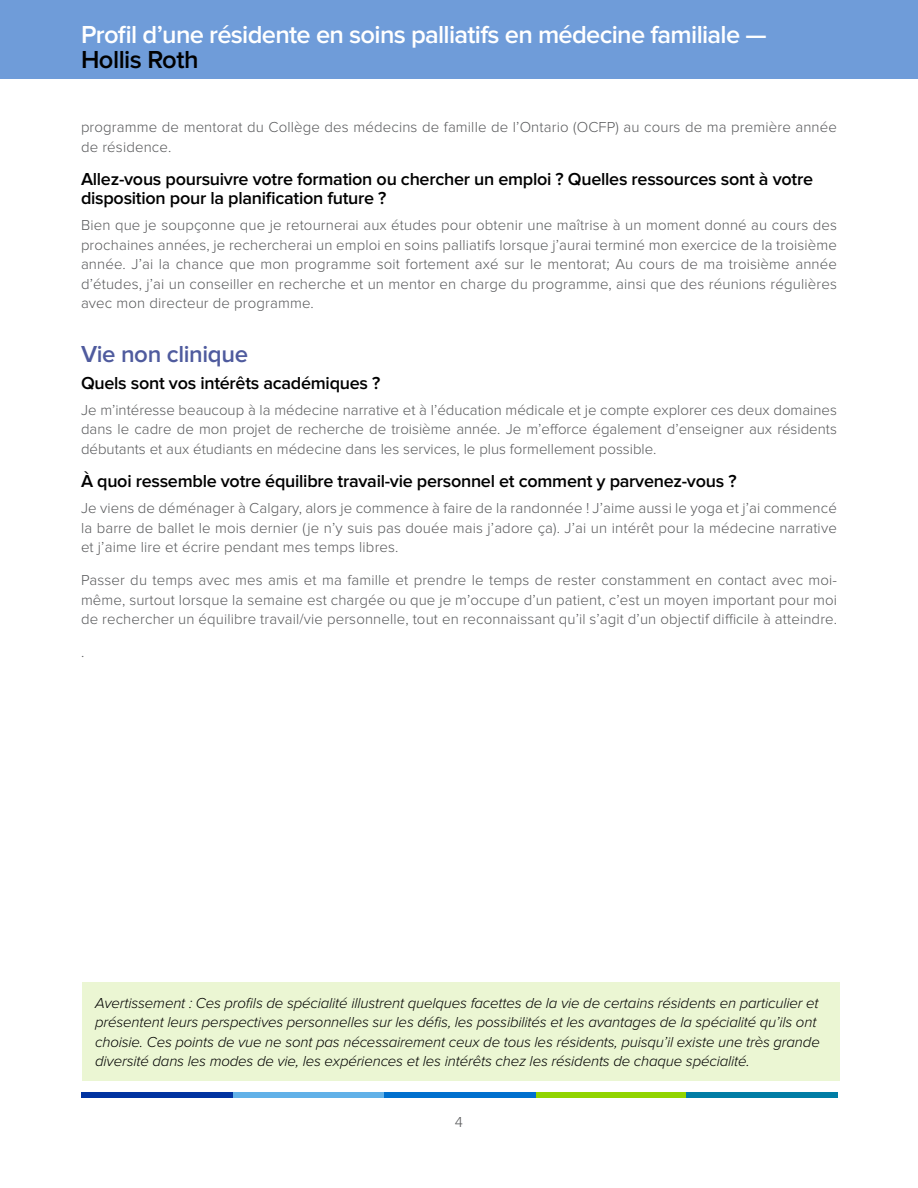
<style>
.page{position:relative;width:918px;height:1188px;background:#fff}
.page>*{position:absolute;margin:0;border:0;box-sizing:border-box;transform-origin:0 0}
.t1{font:600 25.5px "Proxima Nova";letter-spacing:-.025em;color:#fff}
.t2{font:600 25.5px "Proxima Nova";letter-spacing:-.02em;color:#000}
.t3{font:600 24px "Proxima Nova";letter-spacing:-.015em;color:#4f5b9e}
.t4{font:600 18px/19.5px "Proxima Nova";letter-spacing:-.015em;color:#000}
.t5{font:300 15px/19.5px "Proxima Nova";letter-spacing:.01em;color:#58595b;text-align:justify}
.t6{font:italic 300 15px/19.5px "Proxima Nova";letter-spacing:-.01em;color:#000}
</style>
<div class="page">
<div style="left:82px;top:1092px;width:151px;height:5px;background:#0033a1"></div>
<div style="left:233px;top:1092px;width:151px;height:5px;background:#61b1e8"></div>
<div style="left:384px;top:1092px;width:152px;height:5px;background:#0070ce"></div>
<div style="left:536px;top:1092px;width:151px;height:5px;background:#91d400"></div>
<div style="left:686px;top:1092px;width:152px;height:5px;background:#007da5"></div>
<div style="left:0;top:0;width:918px;height:79px;background:#6f9cd9"></div>
<div style="left:82px;top:983px;width:757px;height:98px;background:#ebf6d3"></div>
<h1 class="t1" style="left:81px;top:20px;width:687px">Profil d’une résidente en soins palliatifs en médecine familiale —</h1>
<h1 class="t2" style="left:81px;top:45px;width:119px">Hollis Roth</h1>
<p class="t5" style="left:81px;top:118px;width:758px">programme de mentorat du Collège des médecins de famille de l’Ontario (OCFP) au cours de ma première année de résidence.</p>
<p class="t4" style="left:81px;top:169px;width:734px">Allez-vous poursuivre votre formation ou chercher un emploi ? Quelles ressources sont à votre disposition pour la planification future ?</p>
<p class="t5" style="left:81px;top:216px;width:758px">Bien que je soupçonne que je retournerai aux études pour obtenir une maîtrise à un moment donné au cours des prochaines années, je rechercherai un emploi en soins palliatifs lorsque j’aurai terminé mon exercice de la troisième année. J’ai la chance que mon programme soit fortement axé sur le mentorat; Au cours de ma troisième année d’études, j’ai un conseiller en recherche et un mentor en charge du programme, ainsi que des réunions régulières avec mon directeur de programme.</p>
<h2 class="t3" style="left:81px;top:341px;width:169px">Vie non clinique</h2>
<p class="t4" style="left:81px;top:373px;width:301px">Quels sont vos intérêts académiques ?</p>
<p class="t5" style="left:81px;top:400px;width:758px">Je m’intéresse beaucoup à la médecine narrative et à l’éducation médicale et je compte explorer ces deux domaines dans le cadre de mon projet de recherche de troisième année. Je m’efforce également d’enseigner aux résidents débutants et aux étudiants en médecine dans les services, le plus formellement possible.</p>
<p class="t4" style="left:81px;top:471px;width:657px">À quoi ressemble votre équilibre travail-vie personnel et comment y parvenez-vous ?</p>
<p class="t5" style="left:81px;top:499px;width:757px">Je viens de déménager à Calgary, alors je commence à faire de la randonnée ! J’aime aussi le yoga et j’ai commencé la barre de ballet le mois dernier (je n’y suis pas douée mais j’adore ça). J’ai un intérêt pour la médecine narrative et j’aime lire et écrire pendant mes temps libres.</p>
<p class="t5" style="left:81px;top:571px;width:758px">Passer du temps avec mes amis et ma famille et prendre le temps de rester constamment en contact avec moi&shy;même, surtout lorsque la semaine est chargée ou que je m’occupe d’un patient, c’est un moyen important pour moi de rechercher un équilibre travail/vie personnelle, tout en reconnaissant qu’il s’agit d’un objectif difficile à atteindre.</p>
<p class="t5" style="left:81px;top:643px;width:5px">.</p>
<p class="t6" style="left:95px;top:994px;width:726px">Avertissement : Ces profils de spécialité illustrent quelques facettes de la vie de certains résidents en particulier et présentent leurs perspectives personnelles sur les défis, les possibilités et les avantages de la spécialité qu’ils ont choisie. Ces points de vue ne sont pas nécessairement ceux de tous les résidents, puisqu’il existe une très grande diversité dans les modes de vie, les expériences et les intérêts chez les résidents de chaque spécialité.</p>
<p class="t5" style="left:455px;top:1112px;width:10px">4</p>
</div>
